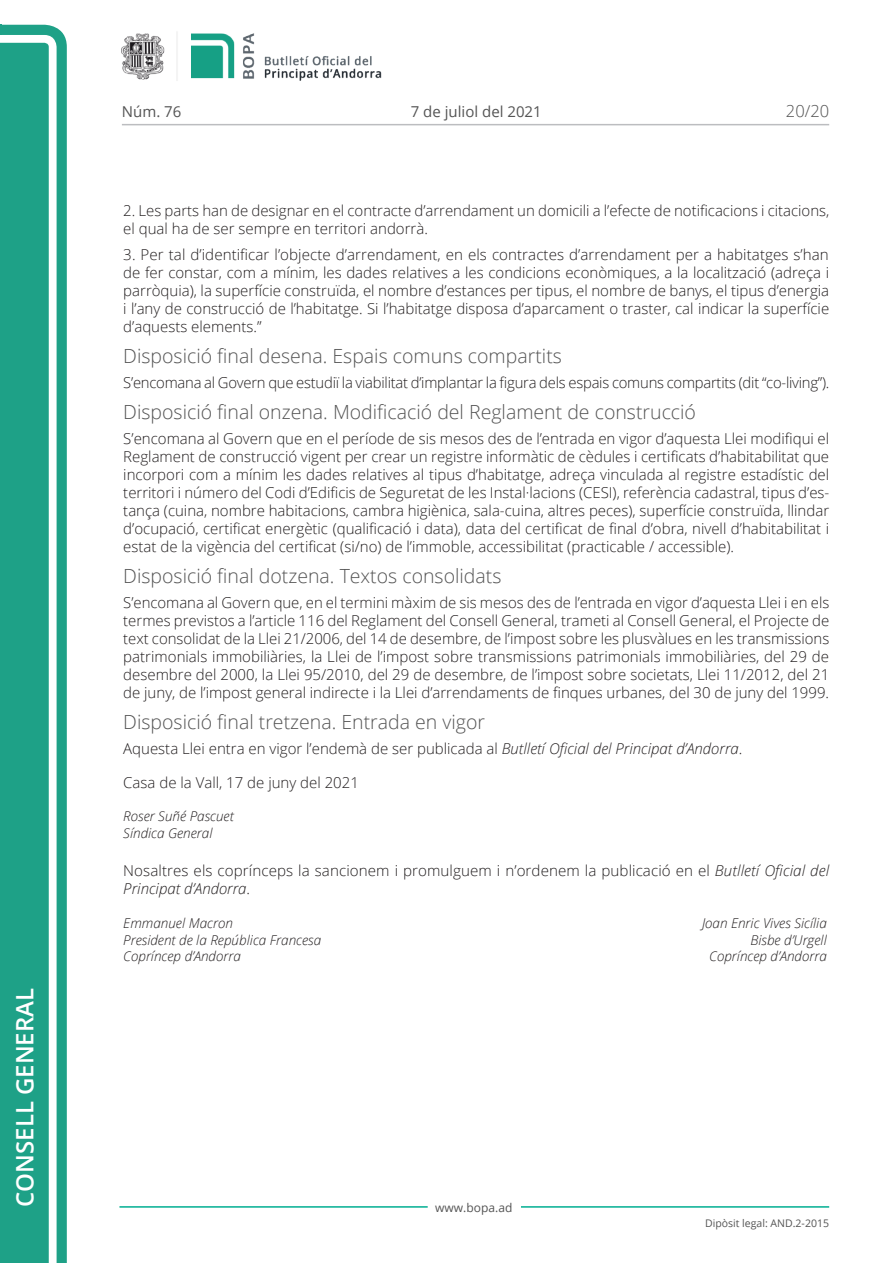
<style>
.page{position:relative;width:893px;height:1263px;background:#fff}
.page>*{position:absolute;margin:0;border:0;box-sizing:border-box;transform-origin:0 0}
.t1{font:600 24px "Open Sans";color:#fff}
.Titol_5{font:300 19.5px "Open Sans";color:#545454}
.t2{font:300 16.5px "Open Sans";color:#545454}
.Body_text{font:300 15px/18px "Open Sans";color:#231f20;text-align:justify}
.Data{font:300 15px "Open Sans";color:#231f20}
.t3{font:15px "Open Sans";color:#545454}
.signatura{font:italic 300 13.5px/16.5px "Open Sans";color:#231f20}
.t4{font:12px "Open Sans";color:#545454}
.t5{font:10.5px "Open Sans";color:#545454}
.s1{font-style:italic}
</style>
<div class="page">
<svg style="left:0;top:25px;width:67px;height:1238px;fill:#1ea187"></svg>
<div style="left:0;top:43px;width:49px;height:1220px;background:#1ea187"></div>
<img style="left:122px;top:32px;width:260px;height:49px">
<hr style="left:119px;top:1206px;width:309px;height:2px;background:#00ae91">
<hr style="left:521px;top:1206px;width:308px;height:2px;background:#00ae91">
<hr style="left:122px;top:124px;width:707px;height:1px;background:#bcbdc0">
<h1 class="t1" style="left:8px;top:1207px;width:220px;rotate:-90deg">Consell General</h1>
<p class="t3" style="left:122px;top:102px;width:61px">Núm. 76</p>
<p class="t3" style="left:411px;top:102px;width:132px">7 de juliol del 2021</p>
<p class="t2" style="left:786px;top:100px;width:45px">20/20</p>
<p class="Body_text" style="left:123px;top:201px;width:707px">2. Les parts han de designar en el contracte d’arrendament un domicili a l’efecte de notificacions i citacions, el qual ha de ser sempre en territori andorrà.</p>
<p class="Body_text" style="left:123px;top:245px;width:707px">3. Per tal d’identificar l’objecte d’arrendament, en els contractes d’arrendament per a habitatges s’han de fer constar, com a mínim, les dades relatives a les condicions econòmiques, a la localització (adreça i parròquia), la superfície construïda, el nombre d’estances per tipus, el nombre de banys, el tipus d’energia i l’any de construcció de l’habitatge. Si l’habitatge disposa d’aparcament o traster, cal indicar la superfície d’aquests elements.”</p>
<p class="Titol_5" style="left:123px;top:343px;width:440px">Disposició final desena. Espais comuns compartits</p>
<p class="Body_text" style="left:123px;top:373px;width:708px">S’encomana al Govern que estudiï la viabilitat d’implantar la figura dels espais comuns compartits (dit “co-living”).</p>
<p class="Titol_5" style="left:123px;top:399px;width:574px">Disposició final onzena. Modificació del Reglament de construcció</p>
<p class="Body_text" style="left:123px;top:429px;width:707px">S’encomana al Govern que en el període de sis mesos des de l’entrada en vigor d’aquesta Llei modifiqui el Reglament de construcció vigent per crear un registre informàtic de cèdules i certificats d’habitabilitat que incorpori com a mínim les dades relatives al tipus d’habitatge, adreça vinculada al registre estadístic del territori i número del Codi d’Edificis de Seguretat de les Instal·lacions (CESI), referència cadastral, tipus d’es&shy;tança (cuina, nombre habitacions, cambra higiènica, sala-cuina, altres peces), superfície construïda, llindar d’ocupació, certificat energètic (qualificació i data), data del certificat de final d’obra, nivell d’habitabilitat i estat de la vigència del certificat (si/no) de l’immoble, accessibilitat (practicable / accessible).</p>
<p class="Titol_5" style="left:123px;top:563px;width:380px">Disposició final dotzena. Textos consolidats</p>
<p class="Body_text" style="left:123px;top:593px;width:707px">S’encomana al Govern que, en el termini màxim de sis mesos des de l’entrada en vigor d’aquesta Llei i en els termes previstos a l’article 116 del Reglament del Consell General, trameti al Consell General, el Projecte de text consolidat de la Llei 21/2006, del 14 de desembre, de l’impost sobre les plusvàlues en les transmissions patrimonials immobiliàries, la Llei de l’impost sobre transmissions patrimonials immobiliàries, del 29 de desembre del 2000, la Llei 95/2010, del 29 de desembre, de l’impost sobre societats, Llei 11/2012, del 21 de juny, de l’impost general indirecte i la Llei d’arrendaments de finques urbanes, del 30 de juny del 1999.</p>
<p class="Titol_5" style="left:123px;top:709px;width:363px">Disposició final tretzena. Entrada en vigor</p>
<p class="Body_text" style="left:123px;top:739px;width:621px">Aquesta Llei entra en vigor l’endemà de ser publicada al <span class="s1">Butlletí Oficial del Principat d’Andorra</span>.</p>
<p class="Data" style="left:123px;top:772px;width:237px">Casa de la Vall, 17 de juny del 2021</p>
<p class="signatura" style="left:123px;top:808px;width:112px">Roser Suñé Pascuet<br>Síndica General</p>
<p class="Body_text" style="left:123px;top:862px;width:707px">Nosaltres els coprínceps la sancionem i promulguem i n’ordenem la publicació en el <span class="s1">Butlletí Oficial del<br>Principat d’Andorra</span>.</p>
<p class="signatura" style="left:123px;top:914px;width:111px">Emmanuel Macron</p>
<p class="signatura" style="left:702px;top:914px;width:126px">Joan Enric Vives Sicília</p>
<p class="signatura" style="left:123px;top:931px;width:199px">President de la República Francesa</p>
<p class="signatura" style="left:750px;top:931px;width:78px">Bisbe d’Urgell</p>
<p class="signatura" style="left:123px;top:947px;width:119px">Copríncep d’Andorra</p>
<p class="signatura" style="left:709px;top:947px;width:119px">Copríncep d’Andorra</p>
<p class="t4" style="left:435px;top:1199px;width:79px">www.bopa.ad</p>
<p class="t5" style="left:705px;top:1216px;width:125px">Dipòsit legal: AND.2-2015</p>
</div>
